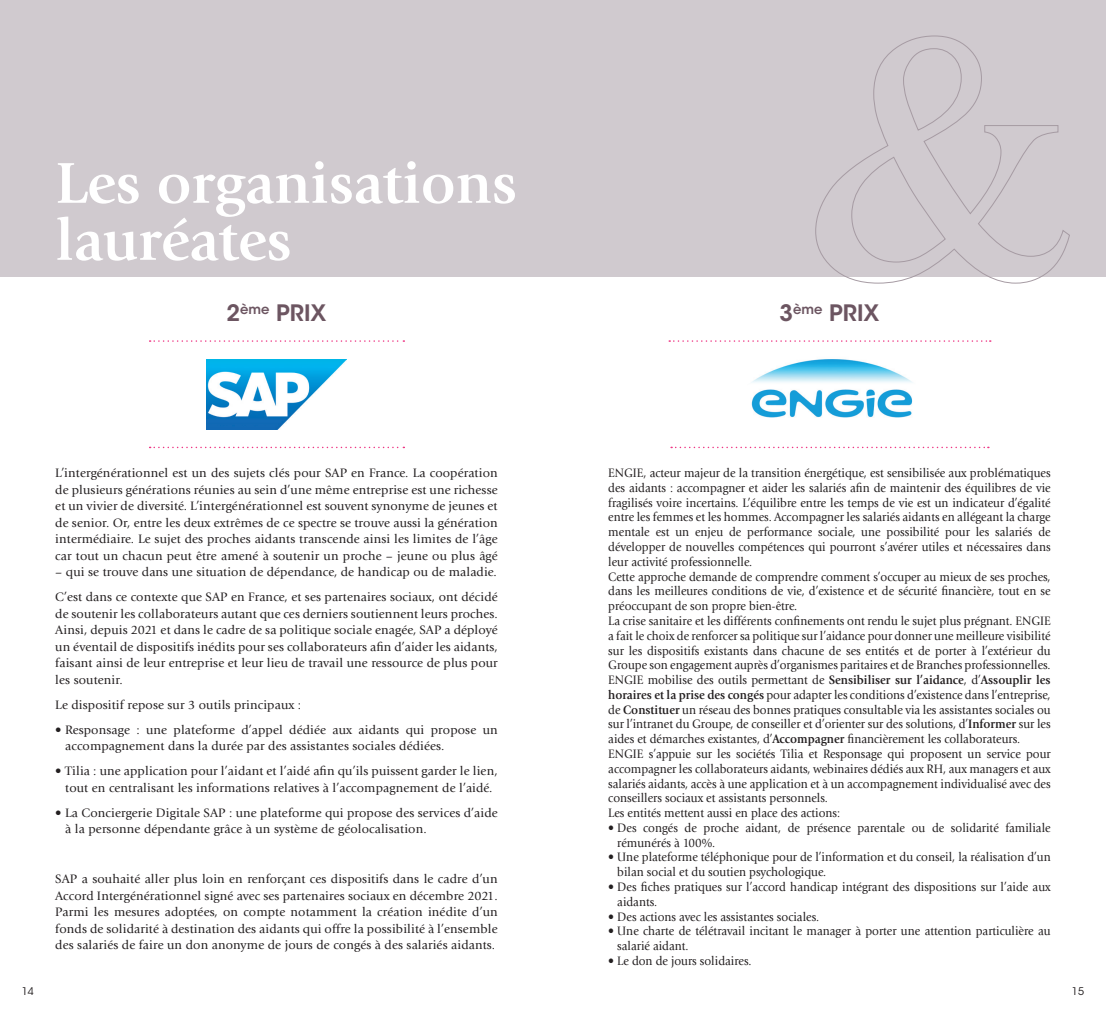
<style>
.page{position:relative;width:1106px;height:1021px;background:#fff}
.page>*{position:absolute;margin:0;border:0;box-sizing:border-box;transform-origin:0 0}
.t1{font:700 60px/57px "Giovanni Std";letter-spacing:-.01em;color:#fff}
.t2{font:600 22.5px "ITC Avant Garde Std";color:#6c5561}
.t3{font:12.75px/14.9px "Giovanni Std";color:#231f20;text-align:justify;scale:.93 1}
.t4{font:12.75px/16.5px "Giovanni Std";color:#231f20;text-align:justify}
.t5{font:10.5px "ITC Avant Garde Std";color:#231f20}
.s1{font-weight:700}
</style>
<div class="page">
<div style="left:0;top:0;width:1106px;height:276px;background:#d0cacf"></div>
<img style="left:206px;top:359px;width:141px;height:70px">
<img style="left:751px;top:359px;width:162px;height:59px">
<svg style="left:150px;top:340px;width:254px;height:2px"></svg>
<svg style="left:669px;top:340px;width:321px;height:2px"></svg>
<svg style="left:150px;top:446px;width:254px;height:2px"></svg>
<svg style="left:671px;top:446px;width:317px;height:2px"></svg>
<svg style="left:815px;top:35px;width:255px;height:249px"></svg>
<p class="t1" style="left:55px;top:155px;width:463px">Les organisations lauréates</p>
<p class="t2" style="left:226px;top:298px;width:101px">2<sup>ème</sup> PRIX</p>
<p class="t2" style="left:779px;top:298px;width:101px">3<sup>ème</sup> PRIX</p>
<p class="t4" style="left:55px;top:465px;width:444px">L’intergénérationnel est un des sujets clés pour SAP en France. La coopération de plusieurs générations réunies au sein d’une même entreprise est une richesse et un vivier de diversité. L’intergénérationnel est souvent synonyme de jeunes et de senior. Or, entre les deux extrêmes de ce spectre se trouve aussi la génération intermédiaire. Le sujet des proches aidants transcende ainsi les limites de l’âge car tout un chacun peut être amené à soutenir un proche – jeune ou plus âgé</p>
<p class="t4" style="left:55px;top:564px;width:443px">– qui se trouve dans une situation de dépendance, de handicap ou de maladie.</p>
<p class="t4" style="left:55px;top:589px;width:444px">C’est dans ce contexte que SAP en France, et ses partenaires sociaux, ont décidé de soutenir les collaborateurs autant que ces derniers soutiennent leurs proches.<br>Ainsi, depuis 2021 et dans le cadre de sa politique sociale enagée, SAP a déployé un éventail de dispositifs inédits pour ses collaborateurs afin d’aider les aidants, faisant ainsi de leur entreprise et leur lieu de travail une ressource de plus pour les soutenir.</p>
<p class="t4" style="left:55px;top:696px;width:247px">Le dispositif repose sur 3 outils principaux :</p>
<p class="t4" style="left:65px;top:721px;width:434px;text-indent:-10px">• Responsage : une plateforme d’appel dédiée aux aidants qui propose un accompagnement dans la durée par des assistantes sociales dédiées.</p>
<p class="t4" style="left:55px;top:763px;width:444px;text-align:center">• Tilia : une application pour l’aidant et l’aidé afin qu’ils puissent garder le lien, tout en centralisant les informations relatives à l’accompagnement de l’aidé.</p>
<p class="t4" style="left:65px;top:804px;width:434px;text-indent:-10px">• La Conciergerie Digitale SAP : une plateforme qui propose des services d’aide à la personne dépendante grâce à un système de géolocalisation.</p>
<p class="t4" style="left:55px;top:871px;width:444px">SAP a souhaité aller plus loin en renforçant ces dispositifs dans le cadre d’un Accord Intergénérationnel signé avec ses partenaires sociaux en décembre 2021.<br>Parmi les mesures adoptées, on compte notamment la création inédite d’un fonds de solidarité à destination des aidants qui offre la possibilité à l’ensemble des salariés de faire un don anonyme de jours de congés à des salariés aidants.</p>
<p class="t3" style="left:608px;top:465px;width:477px">ENGIE, acteur majeur de la transition énergétique, est sensibilisée aux problématiques des aidants : accompagner et aider les salariés afin de maintenir des équilibres de vie fragilisés voire incertains. L’équilibre entre les temps de vie est un indicateur d’égalité entre les femmes et les hommes. Accompagner les salariés aidants en allégeant la charge mentale est un enjeu de performance sociale, une possibilité pour les salariés de développer de nouvelles compétences qui pourront s’avérer utiles et nécessaires dans leur activité professionnelle.</p>
<p class="t3" style="left:608px;top:569px;width:477px">Cette approche demande de comprendre comment s’occuper au mieux de ses proches, dans les meilleures conditions de vie, d’existence et de sécurité financière, tout en se préoccupant de son propre bien-être.</p>
<p class="t3" style="left:608px;top:613px;width:477px">La crise sanitaire et les différents confinements ont rendu le sujet plus prégnant. ENGIE a fait le choix de renforcer sa politique sur l’aidance pour donner une meilleure visibilité sur les dispositifs existants dans chacune de ses entités et de porter à l’extérieur du Groupe son engagement auprès d’organismes paritaires et de Branches professionnelles.</p>
<p class="t3" style="left:608px;top:672px;width:477px">ENGIE mobilise des outils permettant de <span class="s1">Sensibiliser sur l’aidance</span>, d’<span class="s1">Assouplir les horaires et la prise des congés</span> pour adapter les conditions d’existence dans l’entreprise, de <span class="s1">Constituer</span> un réseau des bonnes pratiques consultable via les assistantes sociales ou sur l’intranet du Groupe, de conseiller et d’orienter sur des solutions, d’<span class="s1">Informer</span> sur les aides et démarches existantes, d’<span class="s1">Accompagner</span> financièrement les collaborateurs.</p>
<p class="t3" style="left:608px;top:746px;width:477px">ENGIE s’appuie sur les sociétés Tilia et Responsage qui proposent un service pour accompagner les collaborateurs aidants, webinaires dédiés aux RH, aux managers et aux salariés aidants, accès à une application et à un accompagnement individualisé avec des conseillers sociaux et assistants personnels.</p>
<p class="t3" style="left:608px;top:805px;width:251px">Les entités mettent aussi en place des actions:</p>
<p class="t3" style="left:617px;top:820px;width:467px;text-indent:-9px">• Des congés de proche aidant, de présence parentale ou de solidarité familiale rémunérés à 100%.</p>
<p class="t3" style="left:617px;top:850px;width:467px;text-indent:-9px">• Une plateforme téléphonique pour de l’information et du conseil, la réalisation d’un bilan social et du soutien psychologique.</p>
<p class="t3" style="left:617px;top:879px;width:467px;text-indent:-9px">• Des fiches pratiques sur l’accord handicap intégrant des dispositions sur l’aide aux aidants.</p>
<p class="t3" style="left:608px;top:909px;width:228px">• Des actions avec les assistantes sociales.</p>
<p class="t3" style="left:617px;top:924px;width:467px;text-indent:-9px">• Une charte de télétravail incitant le manager à porter une attention particulière au salarié aidant.</p>
<p class="t3" style="left:608px;top:953px;width:155px">• Le don de jours solidaires.</p>
<p class="t5" style="left:22px;top:984px;width:14px">14</p>
<p class="t5" style="left:1071px;top:984px;width:14px">15</p>
</div>
